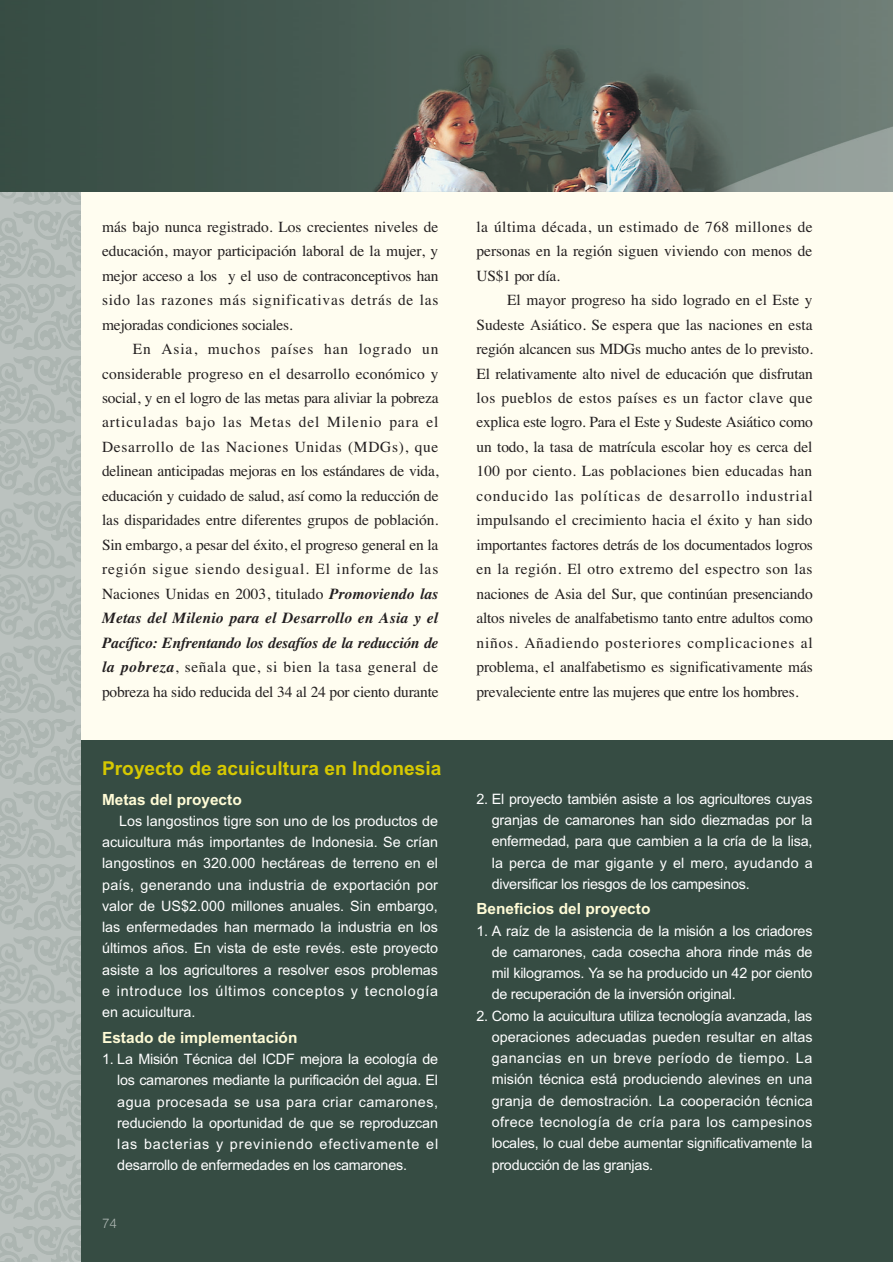
<style>
.page{position:relative;width:893px;height:1262px;background:#fff}
.page>*{position:absolute;margin:0;border:0;box-sizing:border-box;transform-origin:0 0}
.t1{font:700 19.2px "Arial";color:#d6c801}
.t2{font:15.45px/24.5px "Times";letter-spacing:-.015em;color:#231f20;text-align:justify}
.t3{font:700 15.45px "Arial";color:#fffbd6}
.t4{font:14.4px/21.3px "Arial";letter-spacing:-.015em;color:#fff;text-align:justify}
.t5{font:300 13.35px "Helvetica";color:#acb5b1}
.s1{font-weight:700;font-style:italic}
</style>
<div class="page">
<div style="left:0;top:0;width:892px;height:1261px;background:#fffdf0"></div>
<div style="left:0;top:740px;width:892px;height:521px;background:#364c43"></div>
<svg style="left:0;top:191px;width:81px;height:1070px"></svg>
<img style="left:0;top:0;width:892px;height:191px">
<p class="t2" style="left:102px;top:216px;width:338px">más bajo nunca registrado. Los crecientes niveles de educación, mayor participación laboral de la mujer, y mejor acceso a los y el uso de contraconceptivos han sido las razones más significativas detrás de las mejoradas condiciones sociales.</p>
<p class="t2" style="left:102px;top:338px;width:338px;text-indent:31px">En Asia, muchos países han logrado un considerable progreso en el desarrollo económico y social, y en el logro de las metas para aliviar la pobreza articuladas bajo las Metas del Milenio para el Desarrollo de las Naciones Unidas (MDGs), que delinean anticipadas mejoras en los estándares de vida, educación y cuidado de salud, así como la reducción de las disparidades entre diferentes grupos de población.<br>Sin embargo, a pesar del éxito, el progreso general en la región sigue siendo desigual. El informe de las Naciones Unidas en 2003, titulado <span class="s1">Promoviendo las Metas del Milenio para el Desarrollo en Asia y el Pacífico: Enfrentando los desafíos de la reducción de la pobreza</span>, señala que, si bien la tasa general de pobreza ha sido reducida del 34 al 24 por ciento durante</p>
<p class="t1" style="left:102px;top:761px;width:341px">Proyecto de acuicultura en Indonesia</p>
<p class="t3" style="left:102px;top:793px;width:141px">Metas del proyecto</p>
<p class="t4" style="left:102px;top:811px;width:337px;text-indent:17px">Los langostinos tigre son uno de los productos de acuicultura más importantes de Indonesia. Se crían langostinos en 320.000 hectáreas de terreno en el país, generando una industria de exportación por valor de US$2.000 millones anuales. Sin embargo, las enfermedades han mermado la industria en los últimos años. En vista de este revés. este proyecto asiste a los agricultores a resolver esos problemas e introduce los últimos conceptos y tecnología en acuicultura.</p>
<p class="t3" style="left:102px;top:1031px;width:197px">Estado de implementación</p>
<p class="t4" style="left:117px;top:1049px;width:322px;text-indent:-15px">1. La Misión Técnica del ICDF mejora la ecología de los camarones mediante la purificación del agua. El agua procesada se usa para criar camarones, reduciendo la oportunidad de que se reproduzcan las bacterias y previniendo efectivamente el desarrollo de enfermedades en los camarones.</p>
<p class="t5" style="left:102px;top:1218px;width:16px">74</p>
<p class="t2" style="left:476px;top:216px;width:338px">la última década, un estimado de 768 millones de personas en la región siguen viviendo con menos de US$1 por día.</p>
<p class="t2" style="left:476px;top:289px;width:338px;text-indent:31px">El mayor progreso ha sido logrado en el Este y Sudeste Asiático. Se espera que las naciones en esta región alcancen sus MDGs mucho antes de lo previsto.<br>El relativamente alto nivel de educación que disfrutan los pueblos de estos países es un factor clave que explica este logro. Para el Este y Sudeste Asiático como un todo, la tasa de matrícula escolar hoy es cerca del 100 por ciento. Las poblaciones bien educadas han conducido las políticas de desarrollo industrial impulsando el crecimiento hacia el éxito y han sido importantes factores detrás de los documentados logros en la región. El otro extremo del espectro son las naciones de Asia del Sur, que continúan presenciando altos niveles de analfabetismo tanto entre adultos como niños. Añadiendo posteriores complicaciones al problema, el analfabetismo es significativamente más prevaleciente entre las mujeres que entre los hombres.</p>
<p class="t4" style="left:491px;top:789px;width:322px;text-indent:-15px">2. El proyecto también asiste a los agricultores cuyas granjas de camarones han sido diezmadas por la enfermedad, para que cambien a la cría de la lisa, la perca de mar gigante y el mero, ayudando a diversificar los riesgos de los campesinos.</p>
<p class="t3" style="left:476px;top:903px;width:175px">Beneficios del proyecto</p>
<p class="t4" style="left:491px;top:921px;width:322px;text-indent:-15px">1. A raíz de la asistencia de la misión a los criadores de camarones, cada cosecha ahora rinde más de mil kilogramos. Ya se ha producido un 42 por ciento de recuperación de la inversión original.</p>
<p class="t4" style="left:491px;top:1006px;width:322px;text-indent:-15px">2. Como la acuicultura utiliza tecnología avanzada, las operaciones adecuadas pueden resultar en altas ganancias en un breve período de tiempo. La misión técnica está produciendo alevines en una granja de demostración. La cooperación técnica ofrece tecnología de cría para los campesinos locales, lo cual debe aumentar significativamente la producción de las granjas.</p>
</div>
